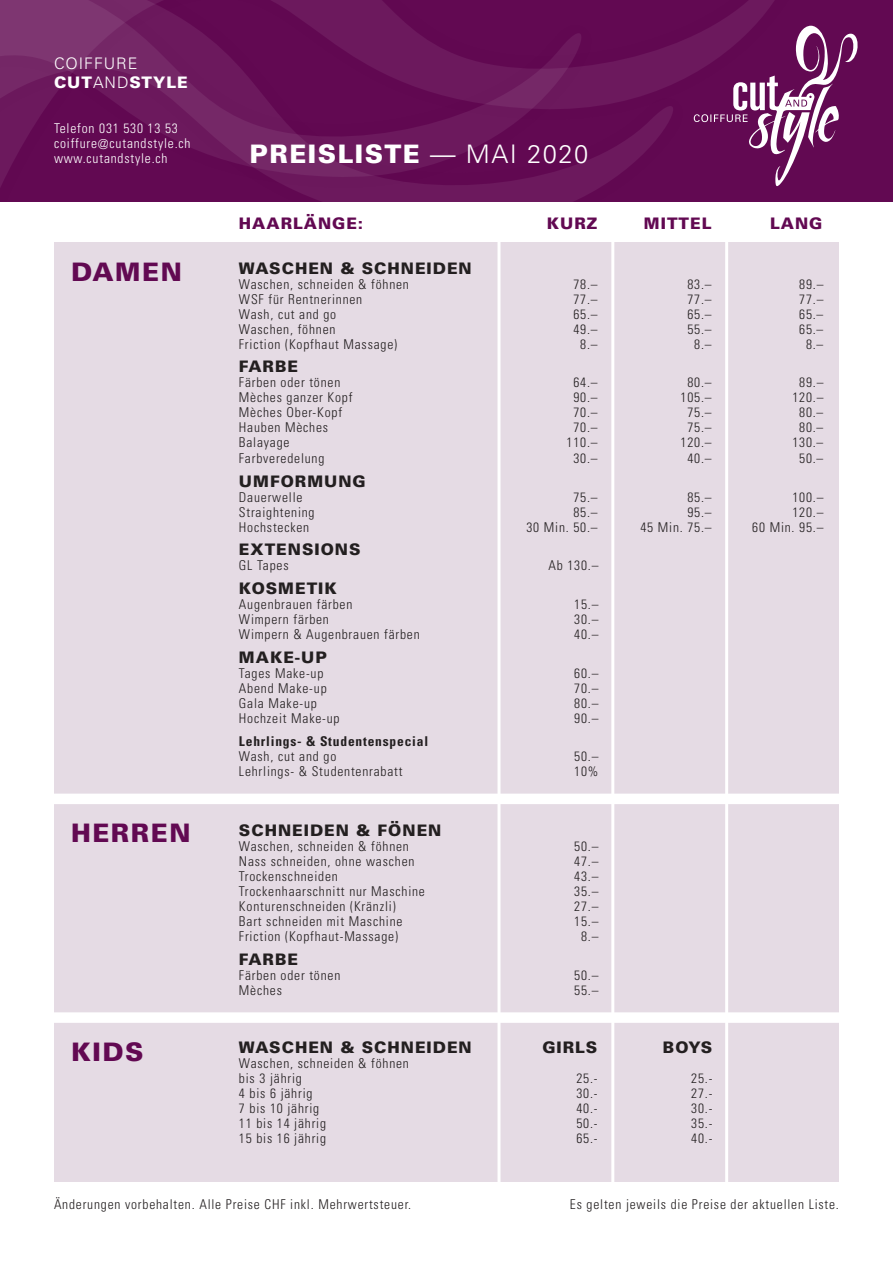
<style>
.page{position:relative;width:893px;height:1263px;background:#fff}
.page>*{position:absolute;margin:0;border:0;box-sizing:border-box;transform-origin:0 0}
.t1{font:900 25.5px "Univers LT Std";letter-spacing:.06em;color:#fff}
.t2{font:900 25.5px "Univers LT Std";letter-spacing:.06em;color:#620952}
.t3{font:900 15.9px "Univers LT Std";letter-spacing:.06em;color:#231f20}
.t4{font:900 15.9px "Univers LT Std";letter-spacing:.06em;color:#620952}
.t5{font:900 15.9px "Univers LT Std";color:#fff}
.t6{font:300 15.9px "Univers LT Std";letter-spacing:.06em;color:#fff}
.t7{font:300 condensed 13.5px/15px "Univers LT Std";letter-spacing:.06em;color:#231f20}
.t8{font:300 condensed 13.5px/15px "Univers LT Std";letter-spacing:.06em;color:#fff}
.t9{font:700 condensed 13.5px "Univers LT Std";letter-spacing:.06em;color:#231f20}
.s1{font-weight:300}
</style>
<div class="page">
<div style="left:54px;top:242px;width:785px;height:940px;background:#e5dbe4"></div>
<div style="left:43px;top:794px;width:850px;height:10px;background:#fff"></div>
<div style="left:43px;top:1012px;width:850px;height:11px;background:#fff"></div>
<div style="left:0;top:0;width:893px;height:202px;background:#620952"></div>
<svg style="left:713px;top:0;width:100px;height:26px"></svg>
<svg style="left:0;top:0;width:694px;height:202px"></svg>
<svg style="left:694px;top:26px;width:164px;height:161px"></svg>
<hr style="left:611px;top:212px;width:3px;height:998px;background:#fff">
<hr style="left:725px;top:212px;width:3px;height:998px;background:#fff">
<hr style="left:497px;top:212px;width:3px;height:998px;background:#fff">
<p class="t6" style="left:54px;top:53px;width:85px">COIFFURE</p>
<p class="t5" style="left:54px;top:72px;width:14px">CUT</p>
<p class="t5" style="left:93px;top:72px;width:85px"><span class="s1">AND</span>STYLE</p>
<p class="t8" style="left:54px;top:120px;width:138px">Telefon 031 530 13 53 coiffure@cutandstyle.ch www.cutandstyle.ch</p>
<h1 class="t2" style="left:71px;top:255px;width:91px">DAMEN</h1>
<h1 class="t2" style="left:71px;top:817px;width:121px">HERREN</h1>
<h1 class="t1" style="left:249px;top:137px;width:340px">PREISLISTE <span class="s1">— MAI 2020</span></h1>
<p class="t4" style="left:239px;top:213px;width:126px">HAARLÄNGE:</p>
<p class="t4" style="left:547px;top:213px;width:52px">KURZ</p>
<p class="t4" style="left:644px;top:213px;width:69px">MITTEL</p>
<p class="t4" style="left:770px;top:213px;width:54px">LANG</p>
<p class="t3" style="left:239px;top:258px;width:234px">WASCHEN &amp; SCHNEIDEN</p>
<p class="t7" style="left:239px;top:276px;width:171px">Waschen, schneiden &amp; föhnen</p>
<p class="t7" style="left:573px;top:276px;width:26px">78.–</p>
<p class="t7" style="left:687px;top:276px;width:26px">83.–</p>
<p class="t7" style="left:799px;top:276px;width:26px">89.–</p>
<p class="t7" style="left:239px;top:291px;width:125px">WSF für Rentnerinnen</p>
<p class="t7" style="left:573px;top:291px;width:26px">77.–</p>
<p class="t7" style="left:687px;top:291px;width:26px">77.–</p>
<p class="t7" style="left:799px;top:291px;width:26px">77.–</p>
<p class="t7" style="left:239px;top:306px;width:99px">Wash, cut and go</p>
<p class="t7" style="left:573px;top:306px;width:26px">65.–</p>
<p class="t7" style="left:687px;top:306px;width:26px">65.–</p>
<p class="t7" style="left:799px;top:306px;width:26px">65.–</p>
<p class="t7" style="left:239px;top:321px;width:98px">Waschen, föhnen</p>
<p class="t7" style="left:573px;top:321px;width:26px">49.–</p>
<p class="t7" style="left:687px;top:321px;width:26px">55.–</p>
<p class="t7" style="left:799px;top:321px;width:26px">65.–</p>
<p class="t7" style="left:239px;top:336px;width:160px">Friction (Kopfhaut Massage)</p>
<p class="t7" style="left:580px;top:336px;width:19px">8.–</p>
<p class="t7" style="left:694px;top:336px;width:19px">8.–</p>
<p class="t7" style="left:806px;top:336px;width:19px">8.–</p>
<p class="t3" style="left:239px;top:356px;width:61px">FARBE</p>
<p class="t7" style="left:239px;top:375px;width:103px">Färben oder tönen</p>
<p class="t7" style="left:573px;top:375px;width:26px">64.–</p>
<p class="t7" style="left:687px;top:375px;width:26px">80.–</p>
<p class="t7" style="left:799px;top:375px;width:26px">89.–</p>
<p class="t7" style="left:239px;top:390px;width:115px">Mèches ganzer Kopf</p>
<p class="t7" style="left:573px;top:390px;width:26px">90.–</p>
<p class="t7" style="left:681px;top:390px;width:32px">105.–</p>
<p class="t7" style="left:792px;top:390px;width:32px">120.–</p>
<p class="t7" style="left:239px;top:405px;width:105px">Mèches Ober-Kopf</p>
<p class="t7" style="left:573px;top:405px;width:26px">70.–</p>
<p class="t7" style="left:687px;top:405px;width:26px">75.–</p>
<p class="t7" style="left:799px;top:405px;width:26px">80.–</p>
<p class="t7" style="left:239px;top:420px;width:91px">Hauben Mèches</p>
<p class="t7" style="left:573px;top:420px;width:26px">70.–</p>
<p class="t7" style="left:687px;top:420px;width:26px">75.–</p>
<p class="t7" style="left:799px;top:420px;width:26px">80.–</p>
<p class="t7" style="left:239px;top:435px;width:52px">Balayage</p>
<p class="t7" style="left:567px;top:435px;width:32px">110.–</p>
<p class="t7" style="left:681px;top:435px;width:32px">120.–</p>
<p class="t7" style="left:792px;top:435px;width:32px">130.–</p>
<p class="t7" style="left:239px;top:451px;width:87px">Farbveredelung</p>
<p class="t7" style="left:573px;top:451px;width:26px">30.–</p>
<p class="t7" style="left:687px;top:451px;width:26px">40.–</p>
<p class="t7" style="left:799px;top:451px;width:26px">50.–</p>
<p class="t3" style="left:239px;top:471px;width:15px">UMF</p>
<p class="t3" style="left:281px;top:471px;width:87px">ORMUNG</p>
<p class="t7" style="left:239px;top:490px;width:65px">Dauerwelle</p>
<p class="t7" style="left:573px;top:490px;width:26px">75.–</p>
<p class="t7" style="left:687px;top:490px;width:26px">85.–</p>
<p class="t7" style="left:792px;top:490px;width:32px">100.–</p>
<p class="t7" style="left:239px;top:505px;width:77px">Straightening</p>
<p class="t7" style="left:573px;top:505px;width:26px">85.–</p>
<p class="t7" style="left:687px;top:505px;width:26px">95.–</p>
<p class="t7" style="left:792px;top:505px;width:32px">120.–</p>
<p class="t7" style="left:239px;top:520px;width:72px">Hochstecken</p>
<p class="t7" style="left:526px;top:520px;width:73px">30 Min. 50.–</p>
<p class="t7" style="left:640px;top:520px;width:73px">45 Min. 75.–</p>
<p class="t7" style="left:752px;top:520px;width:73px">60 Min. 95.–</p>
<p class="t3" style="left:239px;top:540px;width:123px">EXTENSIONS</p>
<p class="t7" style="left:239px;top:558px;width:51px">GL Tapes</p>
<p class="t7" style="left:548px;top:558px;width:51px">Ab 130.–</p>
<p class="t3" style="left:239px;top:578px;width:98px">KOSMETIK</p>
<p class="t7" style="left:239px;top:597px;width:115px">Augenbrauen färben</p>
<p class="t7" style="left:574px;top:597px;width:26px">15.–</p>
<p class="t7" style="left:239px;top:612px;width:91px">Wimpern färben</p>
<p class="t7" style="left:574px;top:612px;width:26px">30.–</p>
<p class="t7" style="left:239px;top:627px;width:182px">Wimpern &amp; Augenbrauen färben</p>
<p class="t7" style="left:574px;top:627px;width:26px">40.–</p>
<p class="t3" style="left:239px;top:647px;width:89px">MAKE-UP</p>
<p class="t7" style="left:239px;top:665px;width:86px">Tages Make-up</p>
<p class="t7" style="left:574px;top:665px;width:26px">60.–</p>
<p class="t7" style="left:239px;top:680px;width:89px">Abend Make-up</p>
<p class="t7" style="left:574px;top:680px;width:26px">70.–</p>
<p class="t7" style="left:239px;top:695px;width:79px">Gala Make-up</p>
<p class="t7" style="left:574px;top:695px;width:26px">80.–</p>
<p class="t7" style="left:239px;top:710px;width:102px">Hochzeit Make-up</p>
<p class="t7" style="left:574px;top:710px;width:26px">90.–</p>
<p class="t9" style="left:239px;top:733px;width:191px">Lehrlings- &amp; Studentenspecial</p>
<p class="t7" style="left:239px;top:749px;width:99px">Wash, cut and go</p>
<p class="t7" style="left:574px;top:749px;width:26px">50.–</p>
<p class="t7" style="left:239px;top:764px;width:165px">Lehrlings- &amp; Studentenrabatt</p>
<p class="t7" style="left:574px;top:764px;width:26px">10%</p>
<p class="t3" style="left:239px;top:820px;width:204px">SCHNEIDEN &amp; FÖNEN</p>
<p class="t7" style="left:239px;top:839px;width:171px">Waschen, schneiden &amp; föhnen</p>
<p class="t7" style="left:574px;top:839px;width:26px">50.–</p>
<p class="t7" style="left:239px;top:854px;width:177px">Nass schneiden, ohne waschen</p>
<p class="t7" style="left:574px;top:854px;width:26px">47.–</p>
<p class="t7" style="left:239px;top:869px;width:100px">Trockenschneiden</p>
<p class="t7" style="left:574px;top:869px;width:26px">43.–</p>
<p class="t7" style="left:239px;top:884px;width:187px">Trockenhaarschnitt nur Maschine</p>
<p class="t7" style="left:574px;top:884px;width:26px">35.–</p>
<p class="t7" style="left:239px;top:899px;width:158px">Konturenschneiden (Kränzli)</p>
<p class="t7" style="left:574px;top:899px;width:26px">27.–</p>
<p class="t7" style="left:239px;top:914px;width:165px">Bart schneiden mit Maschine</p>
<p class="t7" style="left:574px;top:914px;width:26px">15.–</p>
<p class="t7" style="left:239px;top:929px;width:161px">Friction (Kopfhaut-Massage)</p>
<p class="t7" style="left:581px;top:929px;width:19px">8.–</p>
<p class="t3" style="left:239px;top:949px;width:61px">FARBE</p>
<p class="t7" style="left:239px;top:967px;width:103px">Färben oder tönen</p>
<p class="t7" style="left:574px;top:967px;width:26px">50.–</p>
<p class="t7" style="left:239px;top:982px;width:45px">Mèches</p>
<p class="t7" style="left:574px;top:982px;width:26px">55.–</p>
<h1 class="t2" style="left:71px;top:1036px;width:74px">KIDS</h1>
<p class="t3" style="left:239px;top:1038px;width:276px">WASCHEN &amp; SCHNEIDEN G</p>
<p class="t3" style="left:557px;top:1038px;width:81px">IRLS B</p>
<p class="t3" style="left:675px;top:1038px;width:39px">OYS</p>
<p class="t7" style="left:239px;top:1056px;width:171px">Waschen, schneiden &amp; föhnen bis 3 jährig</p>
<p class="t7" style="left:576px;top:1071px;width:23px">25.-</p>
<p class="t7" style="left:691px;top:1071px;width:23px">25.-</p>
<p class="t7" style="left:239px;top:1086px;width:75px">4 bis 6 jährig</p>
<p class="t7" style="left:576px;top:1086px;width:23px">30.-</p>
<p class="t7" style="left:691px;top:1086px;width:23px">27.-</p>
<p class="t7" style="left:239px;top:1101px;width:82px">7 bis 10 jährig</p>
<p class="t7" style="left:576px;top:1101px;width:23px">40.-</p>
<p class="t7" style="left:691px;top:1101px;width:23px">30.-</p>
<p class="t7" style="left:239px;top:1116px;width:89px">11 bis 14 jährig</p>
<p class="t7" style="left:576px;top:1116px;width:23px">50.-</p>
<p class="t7" style="left:691px;top:1116px;width:23px">35.-</p>
<p class="t7" style="left:239px;top:1131px;width:89px">15 bis 16 jährig</p>
<p class="t7" style="left:576px;top:1131px;width:23px">65.-</p>
<p class="t7" style="left:691px;top:1131px;width:23px">40.-</p>
<p class="t7" style="left:54px;top:1197px;width:359px">Änderungen vorbehalten. Alle Preise CHF inkl. Mehrwertsteuer.</p>
<p class="t7" style="left:570px;top:1197px;width:270px">Es gelten jeweils die Preise der aktuellen Liste.</p>
</div>
